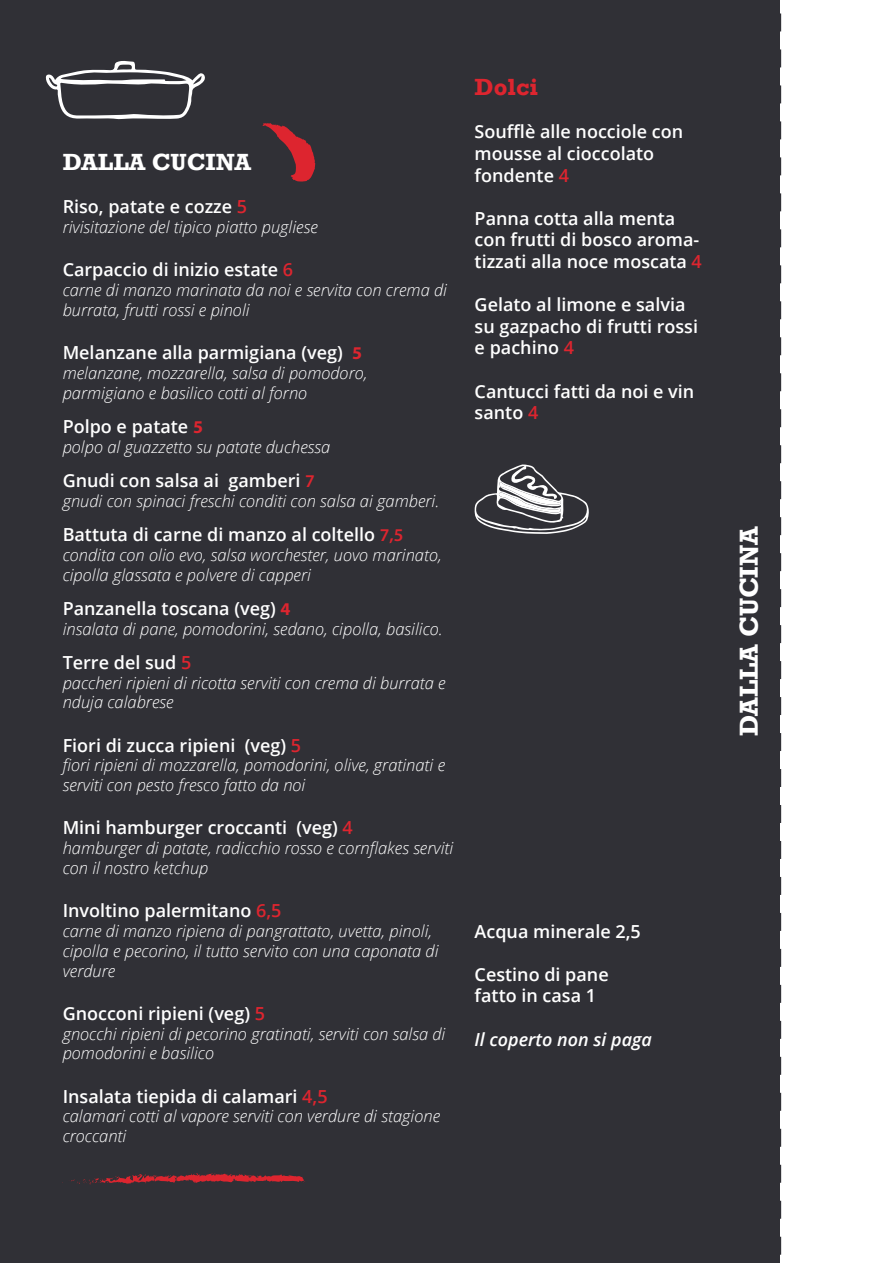
<style>
.page{position:relative;width:893px;height:1263px;background:#fff}
.page>*{position:absolute;margin:0;border:0;box-sizing:border-box;transform-origin:0 0}
.t1{font:700 26.7px "Rockwell";color:#fff}
.t2{font:700 24px "Rockwell";color:#fff}
.t3{font:700 24px "Rockwell";color:#dd252f}
.t4{font:600 18px/21.6px "Open Sans";color:#fff}
.t5{font:italic 600 18px "Open Sans";color:#fff}
.t6{font:italic 300 16.5px/19.8px "Open Sans";color:#fff}
.s1{color:#dd252f}
.s2{font-family:"Myriad Pro";font-weight:700;color:#dd252f}
.s3{font-family:"Myriad Pro";color:#dd252f}
</style>
<div class="page">
<div style="left:0;top:0;width:780px;height:1263px;background:#303036"></div>
<svg style="left:263px;top:123px;width:52px;height:59px"></svg>
<svg style="left:71px;top:1173px;width:234px;height:11px"></svg>
<svg style="left:45px;top:61px;width:160px;height:59px"></svg>
<svg style="left:474px;top:464px;width:115px;height:70px"></svg>
<svg style="left:780px;top:13px;width:1px;height:1242px"></svg>
<h2 class="t2" style="left:63px;top:147px;width:190px">DALLA CUCINA</h2>
<p class="t4" style="left:63px;top:196px;width:186px">Riso, patate e cozze <span class="s1">5</span></p>
<p class="t6" style="left:63px;top:217px;width:257px">rivisitazione del tipico piatto pugliese</p>
<p class="t4" style="left:63px;top:259px;width:232px">Carpaccio di inizio estate <span class="s1">6</span></p>
<p class="t6" style="left:63px;top:280px;width:386px">carne di manzo marinata da noi e servita con crema di burrata, frutti rossi e pinoli</p>
<p class="t4" style="left:63px;top:341px;width:301px">Melanzane alla parmigiana (veg) <span class="s2">5</span></p>
<p class="t6" style="left:63px;top:362px;width:306px">melanzane, mozzarella, salsa di pomodoro, parmigiano e basilico cotti al forno</p>
<p class="t4" style="left:63px;top:415px;width:142px">Polpo e patate <span class="s2">5</span></p>
<p class="t6" style="left:63px;top:436px;width:269px">polpo al guazzetto su patate duchessa</p>
<p class="t4" style="left:63px;top:469px;width:254px">Gnudi con salsa ai gamberi <span class="s3">7</span></p>
<p class="t6" style="left:63px;top:490px;width:378px">gnudi con spinaci freschi conditi con salsa ai gamberi.</p>
<p class="t4" style="left:63px;top:523px;width:342px">Battuta di carne di manzo al coltello <span class="s3">7,5</span></p>
<p class="t6" style="left:63px;top:544px;width:381px">condita con olio evo, salsa worchester, uovo marinato, cipolla glassata e polvere di capperi</p>
<p class="t4" style="left:63px;top:597px;width:229px">Panzanella toscana (veg) <span class="s2">4</span></p>
<p class="t6" style="left:63px;top:618px;width:382px">insalata di pane, pomodorini, sedano, cipolla, basilico.</p>
<p class="t4" style="left:63px;top:651px;width:130px">Terre del sud <span class="s1">5</span></p>
<p class="t6" style="left:63px;top:672px;width:385px">paccheri ripieni di ricotta serviti con crema di burrata e nduja calabrese</p>
<p class="t4" style="left:63px;top:734px;width:240px">Fiori di zucca ripieni (veg) <span class="s1">5</span></p>
<p class="t6" style="left:63px;top:755px;width:384px">fiori ripieni di mozzarella, pomodorini, olive, gratinati e serviti con pesto fresco fatto da noi</p>
<p class="t4" style="left:63px;top:817px;width:292px">Mini hamburger croccanti (veg) <span class="s1">4</span></p>
<p class="t6" style="left:63px;top:838px;width:392px">hamburger di patate, radicchio rosso e cornflakes serviti con il nostro ketchup</p>
<p class="t4" style="left:63px;top:899px;width:220px">Involtino palermitano <span class="s1">6,5</span></p>
<p class="t6" style="left:63px;top:920px;width:377px">carne di manzo ripiena di pangrattato, uvetta, pinoli, cipolla e pecorino, il tutto servito con una caponata di verdure</p>
<p class="t4" style="left:63px;top:1002px;width:204px">Gnocconi ripieni (veg) <span class="s1">5</span></p>
<p class="t6" style="left:63px;top:1023px;width:384px">gnocchi ripieni di pecorino gratinati, serviti con salsa di pomodorini e basilico</p>
<p class="t4" style="left:63px;top:1085px;width:266px">Insalata tiepida di calamari <span class="s1">4,5</span></p>
<p class="t6" style="left:63px;top:1106px;width:379px">calamari cotti al vapore serviti con verdure di stagione croccanti</p>
<h2 class="t3" style="left:475px;top:72px;width:65px">Dolci</h2>
<p class="t4" style="left:475px;top:121px;width:210px">Soufflè alle nocciole con mousse al cioccolato fondente <span class="s1">4</span></p>
<p class="t4" style="left:475px;top:207px;width:229px">Panna cotta alla menta con frutti di bosco aroma&shy;tizzati alla noce moscata <span class="s1">4</span></p>
<p class="t4" style="left:475px;top:293px;width:225px">Gelato al limone e salvia su gazpacho di frutti rossi e pachino <span class="s1">4</span></p>
<p class="t4" style="left:475px;top:380px;width:221px">Cantucci fatti da noi e vin santo <span class="s1">4</span></p>
<p class="t4" style="left:475px;top:920px;width:168px">Acqua minerale 2,5</p>
<p class="t4" style="left:475px;top:963px;width:136px">Cestino di pane fatto in casa 1</p>
<p class="t5" style="left:475px;top:1027px;width:179px">Il coperto non si paga</p>
<h1 class="t1" style="left:732px;top:736px;width:211px;rotate:-90deg">DALLA CUCINA</h1>
</div>
